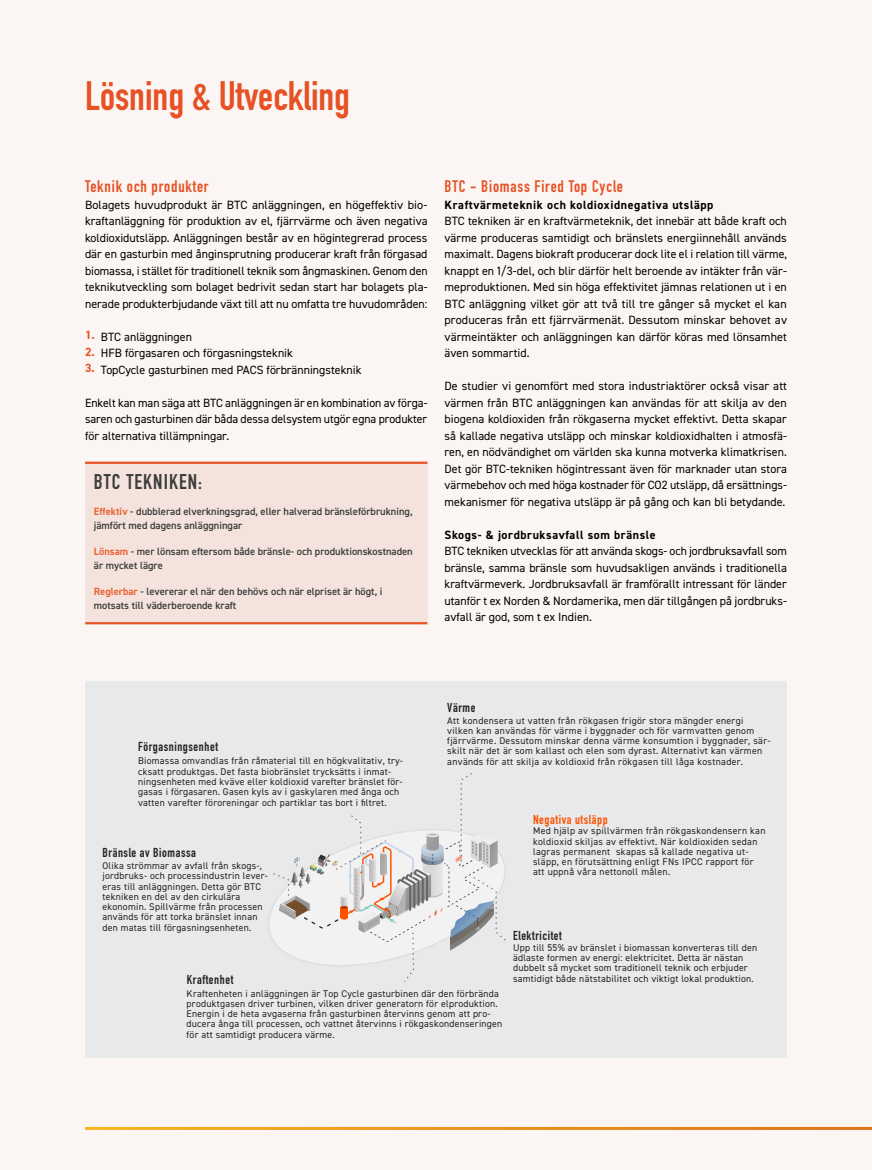
<style>
.page{position:relative;width:872px;height:1170px;background:#fff}
.page>*{position:absolute;margin:0;border:0;box-sizing:border-box;transform-origin:0 0}
.t1{font:700 40.5px "DIN Condensed";color:#e65125}
.t2{font:700 21px "DIN Condensed";letter-spacing:.05em;color:#3c3c3b}
.t3{font:700 16.5px "DIN Condensed";letter-spacing:.05em;color:#e65125}
.t4{font:700 12.75px "DIN Condensed";letter-spacing:.045em;color:#222}
.t5{font:700 12.75px "DIN Condensed";letter-spacing:.045em;color:#ff5100}
.t6{font:12px/16.5px "DIN2014";color:#000;text-align:justify}
.t7{font:700 12px "DIN2014";letter-spacing:.05em;color:#000}
.t8{font:600 10.5px/13.5px "DIN2014";color:#3c3c3b}
.t9{font:9.75px/10.4px "DIN2014";letter-spacing:.025em;color:#222}
.s1{font-weight:700;color:#e65125}
.s2{font-weight:700;color:#e96537}
</style>
<div class="page">
<div style="left:0;top:0;width:872px;height:1169px;background:#fbf6f3"></div>
<hr style="left:85px;top:1126px;width:787px;height:3px;background:#fff">
<div style="left:85px;top:682px;width:702px;height:375px;background:#e7e9ea"></div>
<svg style="left:270px;top:773px;width:236px;height:209px"></svg>
<div style="left:85px;top:464px;width:342px;height:158px;background:#f4e3dd"></div>
<hr style="left:85px;top:622px;width:342px;height:2px;background:#e65125">
<hr style="left:85px;top:461px;width:342px;height:3px;background:#e65125">
<h1 class="t1" style="left:85px;top:68px;width:266px">Lösning &amp; Utveckling</h1>
<h3 class="t3" style="left:85px;top:175px;width:125px">Teknik och produkter</h3>
<p class="t6" style="left:85px;top:196px;width:344px">Bolagets huvudprodukt är BTC anläggningen, en högeffektiv bio&shy;kraftanläggning för produktion av el, fjärrvärme och även negativa koldioxidutsläpp. Anläggningen består av en högintegrerad process där en gasturbin med ånginsprutning producerar kraft från förgasad biomassa, i stället för traditionell teknik som ångmaskinen. Genom den teknikutveckling som bolaget bedrivit sedan start har bolagets pla&shy;nerade produkterbjudande växt till att nu omfatta tre huvudområden:</p>
<p class="t6" style="left:85px;top:328px;width:108px"><span class="s1">1.</span> BTC anläggningen</p>
<p class="t6" style="left:85px;top:344px;width:209px"><span class="s1">2.</span> HFB förgasaren och förgasningsteknik</p>
<p class="t6" style="left:85px;top:361px;width:278px"><span class="s1">3.</span> TopCycle gasturbinen med PACS förbränningsteknik</p>
<p class="t6" style="left:85px;top:394px;width:344px">Enkelt kan man säga att BTC anläggningen är en kombination av förga&shy;saren och gasturbinen där båda dessa delsystem utgör egna produkter för alternativa tillämpningar.</p>
<h2 class="t2" style="left:94px;top:467px;width:110px">BTC TEKNIKEN:</h2>
<p class="t8" style="left:94px;top:505px;width:320px"><span class="s2">Effektiv</span> - dubblerad elverkningsgrad, eller halverad bränsleförbrukning, jämfört med dagens anläggningar</p>
<p class="t8" style="left:94px;top:544px;width:320px"><span class="s2">Lönsam</span> - mer lönsam eftersom både bränsle- och produktionskostnaden är mycket lägre</p>
<p class="t8" style="left:94px;top:584px;width:290px"><span class="s2">Reglerbar</span> - levererar el när den behövs och när elpriset är högt, i motsats till väderberoende kraft</p>
<h3 class="t3" style="left:444px;top:175px;width:180px">BTC - Biomass Fired Top Cycle</h3>
<p class="t7" style="left:444px;top:196px;width:270px">Kraftvärmeteknik och koldioxidnegativa utsläpp</p>
<p class="t6" style="left:444px;top:212px;width:344px">BTC tekniken är en kraftvärmeteknik, det innebär att både kraft och värme produceras samtidigt och bränslets energiinnehåll används maximalt. Dagens biokraft producerar dock lite el i relation till värme, knappt en 1/3-del, och blir därför helt beroende av intäkter från vär&shy;meproduktionen. Med sin höga effektivitet jämnas relationen ut i en BTC anläggning vilket gör att två till tre gånger så mycket el kan produceras från ett fjärrvärmenät. Dessutom minskar behovet av värmeintäkter och anläggningen kan därför köras med lönsamhet även sommartid.</p>
<p class="t6" style="left:444px;top:377px;width:344px">De studier vi genomfört med stora industriaktörer också visar att värmen från BTC anläggningen kan användas för att skilja av den biogena koldioxiden från rökgaserna mycket effektivt. Detta skapar så kallade negativa utsläpp och minskar koldioxidhalten i atmosfä&shy;ren, en nödvändighet om världen ska kunna motverka klimatkrisen.<br>Det gör BTC-tekniken högintressant även för marknader utan stora värmebehov och med höga kostnader för CO2 utsläpp, då ersättnings&shy;mekanismer för negativa utsläpp är på gång och kan bli betydande.</p>
<p class="t7" style="left:444px;top:526px;width:213px">Skogs- &amp; jordbruksavfall som bränsle</p>
<p class="t6" style="left:444px;top:542px;width:344px">BTC tekniken utvecklas för att använda skogs- och jordbruksavfall som bränsle, samma bränsle som huvudsakligen används i traditionella kraftvärmeverk. Jordbruksavfall är framförallt intressant för länder utanför t ex Norden &amp; Nordamerika, men där tillgången på jordbruks&shy;avfall är god, som t ex Indien.</p>
<p class="t4" style="left:138px;top:738px;width:81px">Förgasningsenhet</p>
<p class="t9" style="left:138px;top:755px;width:266px">Biomassa omvandlas från råmaterial till en högkvalitativ, try&shy;cksatt produktgas. Det fasta biobränslet trycksätts i inmat&shy;ningsenheten med kväve eller koldioxid varefter bränslet för&shy;gasas i förgasaren. Gasen kyls av i gaskylaren med ånga och vatten varefter föroreningar och partiklar tas bort i filtret.</p>
<p class="t4" style="left:447px;top:698px;width:30px">Värme</p>
<p class="t9" style="left:447px;top:714px;width:325px">Att kondensera ut vatten från rökgasen frigör stora mängder energi vilken kan användas för värme i byggnader och för varmvatten genom fjärrvärme. Dessutom minskar denna värme konsumtion i byggnader, sär&shy;skilt när det är som kallast och elen som dyrast. Alternativt kan värmen används för att skilja av koldioxid från rökgasen till låga kostnader.</p>
<p class="t4" style="left:102px;top:843px;width:95px">Bränsle av Biomassa</p>
<p class="t9" style="left:103px;top:860px;width:167px">Olika strömmar av avfall från skogs-, jordbruks- och processindustrin lever&shy;eras till anläggningen. Detta gör BTC tekniken en del av den cirkulära ekonomin. Spillvärme från processen används för att torka bränslet innan den matas till förgasningsenheten.</p>
<p class="t4" style="left:187px;top:971px;width:48px">Kraftenhet</p>
<p class="t9" style="left:187px;top:987px;width:317px">Kraftenheten i anläggningen är Top Cycle gasturbinen där den förbrända produktgasen driver turbinen, vilken driver generatorn för elproduktion.<br>Energin i de heta avgaserna från gasturbinen återvinns genom att pro&shy;ducera ånga till processen, och vattnet återvinns i rökgaskondenseringen för att samtidigt producera värme.</p>
<p class="t5" style="left:533px;top:810px;width:76px">Negativa utsläpp</p>
<p class="t9" style="left:533px;top:825px;width:234px">Med hjälp av spillvärmen från rökgaskondensern kan koldioxid skiljas av effektivt. När koldioxiden sedan lagras permanent skapas så kallade negativa ut&shy;släpp, en förutsättning enligt FNs IPCC rapport för att uppnå våra nettonoll målen.</p>
<p class="t4" style="left:513px;top:926px;width:50px">Elektricitet</p>
<p class="t9" style="left:513px;top:942px;width:246px">Upp till 55% av bränslet i biomassan konverteras till den ädlaste formen av energi: elektricitet. Detta är nästan dubbelt så mycket som traditionell teknik och erbjuder samtidigt både nätstabilitet och viktigt lokal produktion.</p>
</div>
